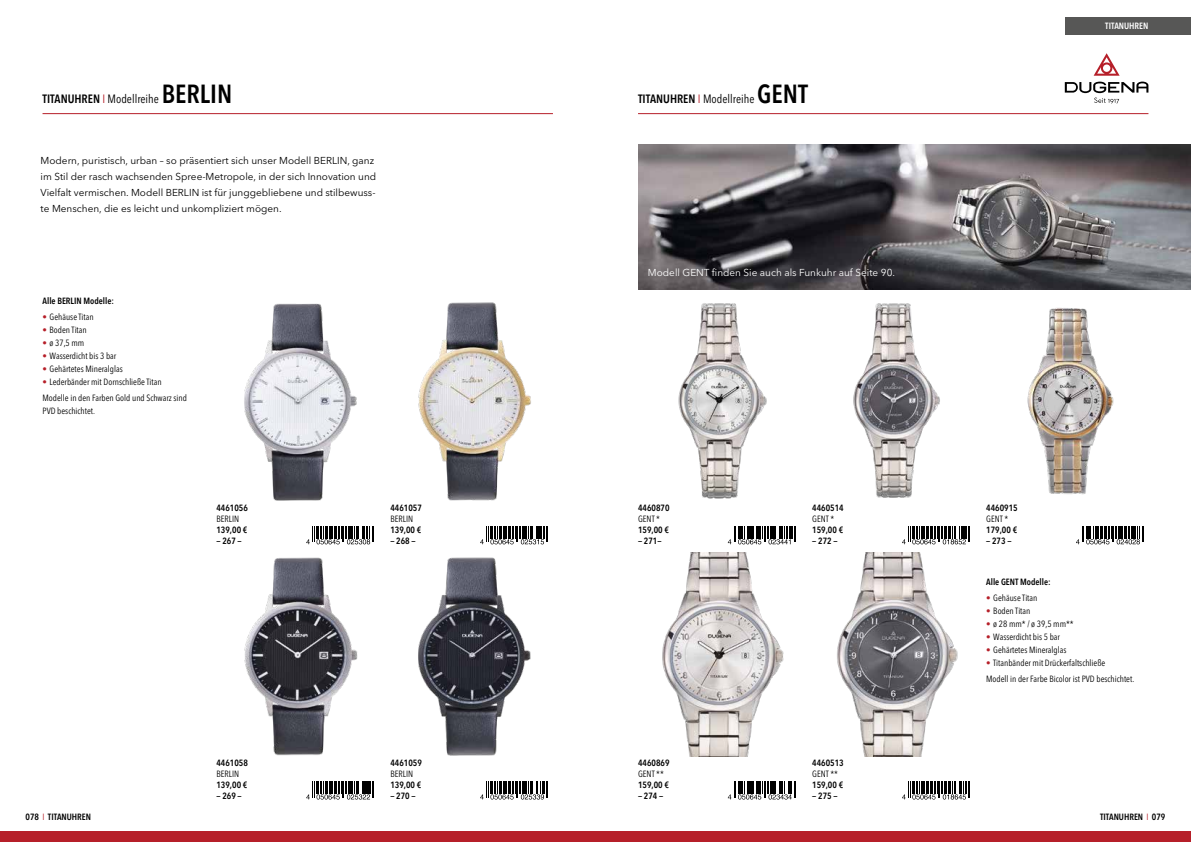
<style>
.page{position:relative;width:1191px;height:842px;background:#fff}
.page>*{position:absolute;margin:0;border:0;box-sizing:border-box;transform-origin:0 0}
.t1{font:condensed 12px "Avenir Next LT Pro";color:#000}
.t2{font:10px/16px "Avenir Next LT Pro";color:#000}
.t3{font:10px "Avenir Next LT Pro";color:#fff}
.t4{font:condensed 9px/16px "Avenir Next LT Pro";color:#000}
.t5{font:600 condensed 9px "Avenir Next LT Pro";color:#000}
.t6{font:600 condensed 9px "Avenir Next LT Pro";color:#fff}
.s1{font-weight:600}
.s2{color:#b61f29}
.s3{font-weight:600;font-size:26px}
.s4{font-weight:400;color:#b61f29}
</style>
<div class="page">
<div style="left:587px;top:831px;width:604px;height:11px;background:#b61f29"></div>
<div style="left:1064px;top:17px;width:127px;height:17px;background:#575756"></div>
<div style="left:0;top:831px;width:604px;height:11px;background:#b61f29"></div>
<hr style="left:43px;top:113px;width:510px;height:1px;background:#b61f29">
<svg style="left:306px;top:526px;width:68px;height:18px"></svg>
<img style="left:244px;top:303px;width:113px;height:198px">
<svg style="left:480px;top:526px;width:68px;height:18px"></svg>
<img style="left:418px;top:302px;width:113px;height:199px">
<svg style="left:306px;top:781px;width:68px;height:18px"></svg>
<img style="left:244px;top:557px;width:114px;height:199px">
<svg style="left:480px;top:781px;width:68px;height:18px"></svg>
<img style="left:418px;top:557px;width:113px;height:199px">
<hr style="left:638px;top:113px;width:510px;height:1px;background:#b61f29">
<svg style="left:1093px;top:53px;width:26px;height:23px"></svg>
<svg style="left:1064px;top:82px;width:84px;height:21px"></svg>
<img style="left:638px;top:145px;width:553px;height:144px">
<svg style="left:728px;top:526px;width:68px;height:18px"></svg>
<img style="left:678px;top:303px;width:89px;height:196px">
<svg style="left:902px;top:526px;width:68px;height:18px"></svg>
<img style="left:853px;top:303px;width:87px;height:195px">
<svg style="left:1076px;top:526px;width:68px;height:18px"></svg>
<img style="left:1027px;top:308px;width:87px;height:187px">
<svg style="left:728px;top:781px;width:68px;height:18px"></svg>
<img style="left:662px;top:553px;width:122px;height:204px">
<svg style="left:902px;top:781px;width:68px;height:18px"></svg>
<img style="left:837px;top:553px;width:121px;height:204px">
<h1 class="t1" style="left:43px;top:92px;width:191px"><span class="s1">TITANUHREN</span> <span class="s2">I</span> Modellreihe <span class="s3">BERLIN</span></h1>
<p class="t2" style="left:41px;top:152px;width:337px">Modern, puristisch, urban – so präsentiert sich unser Modell BERLIN, ganz im Stil der rasch wachsenden Spree-Metropole, in der sich Innovation und Vielfalt vermischen. Modell BERLIN ist für junggebliebene und stilbewuss&shy;te Menschen, die es leicht und unkompliziert mögen.</p>
<p class="t5" style="left:43px;top:296px;width:73px">Alle BERLIN Modelle:</p>
<p class="t4" style="left:43px;top:309px;width:53px"><span class="s2">•</span> Gehäuse Titan</p>
<p class="t4" style="left:43px;top:322px;width:46px"><span class="s2">•</span> Boden Titan</p>
<p class="t4" style="left:43px;top:335px;width:43px"><span class="s2">•</span> ø 37,5 mm</p>
<p class="t4" style="left:43px;top:348px;width:75px"><span class="s2">•</span> Wasserdicht bis 3 bar</p>
<p class="t4" style="left:43px;top:361px;width:82px"><span class="s2">•</span> Gehärtetes Mineralglas</p>
<p class="t4" style="left:43px;top:374px;width:146px"><span class="s2">•</span> Lederbänder mit Dornschließe Titan<br>Modelle in den Farben Gold und Schwarz sind</p>
<p class="t4" style="left:43px;top:403px;width:54px">PVD beschichtet.</p>
<p class="t5" style="left:216px;top:503px;width:33px">4461056</p>
<p class="t4" style="left:216px;top:511px;width:24px">BERLIN</p>
<p class="t5" style="left:216px;top:525px;width:32px">139,00 €</p>
<p class="t5" style="left:216px;top:536px;width:27px">— 267 —</p>
<p class="t5" style="left:390px;top:503px;width:33px">4461057</p>
<p class="t4" style="left:390px;top:511px;width:24px">BERLIN</p>
<p class="t5" style="left:390px;top:525px;width:32px">139,00 €</p>
<p class="t5" style="left:390px;top:536px;width:27px">— 268 —</p>
<p class="t5" style="left:26px;top:812px;width:67px">078 <span class="s4">I</span> TITANUHREN</p>
<p class="t5" style="left:216px;top:758px;width:33px">4461058</p>
<p class="t4" style="left:216px;top:766px;width:24px">BERLIN</p>
<p class="t5" style="left:216px;top:780px;width:32px">139,00 €</p>
<p class="t5" style="left:216px;top:791px;width:27px">— 269 —</p>
<p class="t5" style="left:390px;top:758px;width:33px">4461059</p>
<p class="t4" style="left:390px;top:766px;width:24px">BERLIN</p>
<p class="t5" style="left:390px;top:780px;width:32px">139,00 €</p>
<p class="t5" style="left:390px;top:791px;width:27px">— 270 —</p>
<h1 class="t1" style="left:638px;top:92px;width:171px"><span class="s1">TITANUHREN</span> <span class="s2">I</span> Modellreihe <span class="s3">GENT</span></h1>
<p class="t3" style="left:648px;top:267px;width:249px">Modell GENT finden Sie auch als Funkuhr auf Seite 90.</p>
<p class="t5" style="left:638px;top:503px;width:33px">4460870</p>
<p class="t4" style="left:638px;top:511px;width:23px">GENT *</p>
<p class="t5" style="left:638px;top:525px;width:32px">159,00 €</p>
<p class="t5" style="left:638px;top:536px;width:25px">— 271—</p>
<p class="t5" style="left:638px;top:758px;width:33px">4460869</p>
<p class="t4" style="left:638px;top:766px;width:27px">GENT **</p>
<p class="t5" style="left:638px;top:780px;width:32px">159,00 €</p>
<p class="t5" style="left:638px;top:791px;width:27px">— 274 —</p>
<p class="t5" style="left:812px;top:503px;width:33px">4460514</p>
<p class="t4" style="left:812px;top:511px;width:23px">GENT *</p>
<p class="t5" style="left:812px;top:525px;width:32px">159,00 €</p>
<p class="t5" style="left:812px;top:536px;width:27px">— 272 —</p>
<p class="t5" style="left:812px;top:758px;width:33px">4460513</p>
<p class="t4" style="left:812px;top:766px;width:27px">GENT **</p>
<p class="t5" style="left:812px;top:780px;width:32px">159,00 €</p>
<p class="t5" style="left:812px;top:791px;width:27px">— 275 —</p>
<p class="t6" style="left:1105px;top:20px;width:45px">TITANUHREN</p>
<p class="t5" style="left:986px;top:503px;width:33px">4460915</p>
<p class="t4" style="left:986px;top:511px;width:23px">GENT *</p>
<p class="t5" style="left:986px;top:525px;width:32px">179,00 €</p>
<p class="t5" style="left:986px;top:536px;width:27px">— 273 —</p>
<p class="t5" style="left:986px;top:576px;width:66px">Alle GENT Modelle:</p>
<p class="t4" style="left:986px;top:590px;width:53px"><span class="s2">•</span> Gehäuse Titan</p>
<p class="t4" style="left:986px;top:603px;width:46px"><span class="s2">•</span> Boden Titan</p>
<p class="t4" style="left:986px;top:616px;width:89px"><span class="s2">•</span> ø 28 mm* / ø 39,5 mm**</p>
<p class="t4" style="left:986px;top:629px;width:75px"><span class="s2">•</span> Wasserdicht bis 5 bar</p>
<p class="t4" style="left:986px;top:642px;width:82px"><span class="s2">•</span> Gehärtetes Mineralglas</p>
<p class="t4" style="left:986px;top:655px;width:150px"><span class="s2">•</span> Titanbänder mit Drückerfaltschließe<br>Modell in der Farbe Bicolor ist PVD beschichtet.</p>
<p class="t5" style="left:1100px;top:812px;width:67px">TITANUHREN <span class="s4">I</span> 079</p>
</div>
